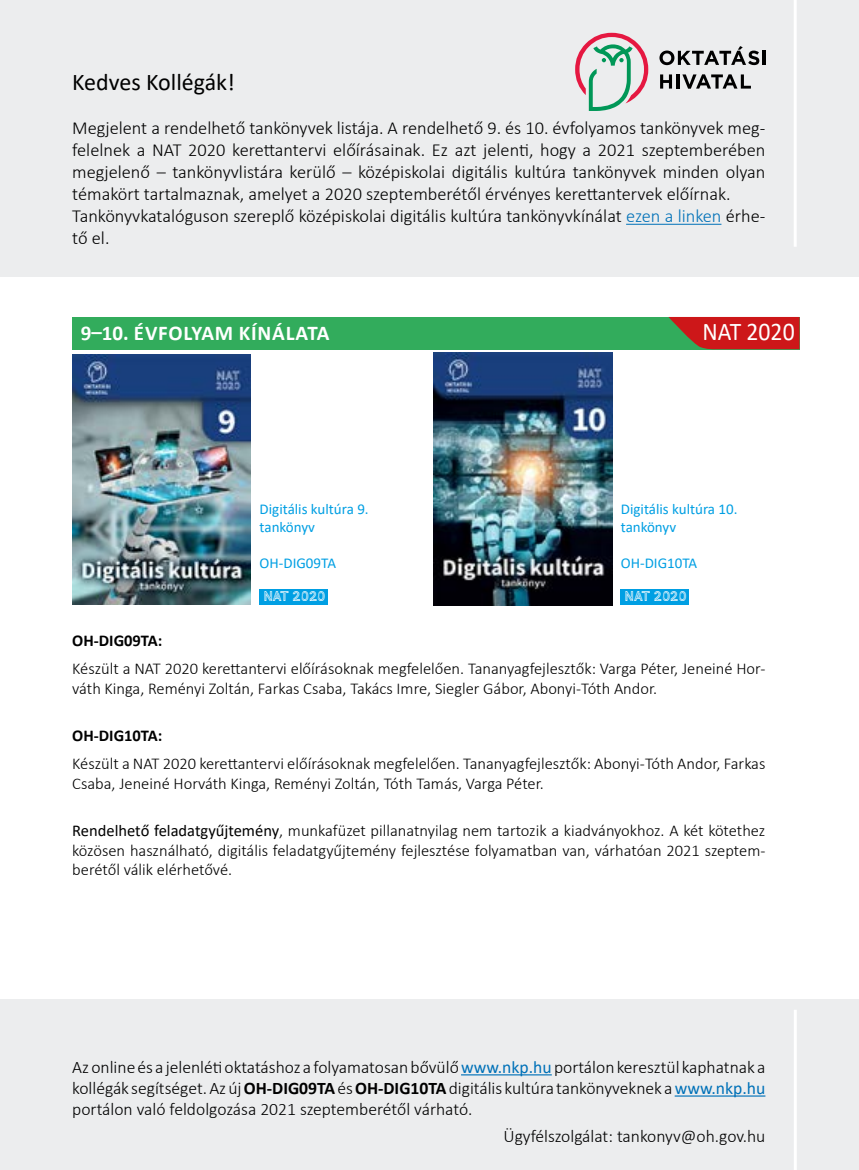
<style>
.page{position:relative;width:859px;height:1170px;background:#fff}
.page>*{position:absolute;margin:0;border:0;box-sizing:border-box;transform-origin:0 0}
.t1{font:25.5px "Calibri";color:#fff;scale:.93 1}
.t2{font:24px "Calibri";color:#000}
.t3{font:700 21px "Calibri";letter-spacing:.04em;color:#fff}
.t4{font:300 18.3px/22px "Calibri";color:#000}
.t5{font:300 17.7px/21.1px "Calibri";color:#000;text-align:justify}
.t6{font:300 16.5px/19.5px "Calibri";color:#000}
.t7{font:700 16.5px "Calibri";color:#000}
.t8{font:15px/18px "Calibri";color:#009fe3}
.t9{font:15px "Continuo Regular 2";color:#fff}
.s1{color:#0071b8}
.s2{font-weight:400}
.s3{font-weight:400;color:#0071b8}
.s4{font-weight:700}
</style>
<div class="page">
<div style="left:72px;top:317px;width:727px;height:32px;background:#32ac5c"></div>
<svg style="left:668px;top:317px;width:131px;height:32px;background:#b92921"></svg>
<div style="left:0;top:0;width:859px;height:276px;background:#ecedee"></div>
<hr style="left:626px;top:224px;width:95px;height:1px;background:#0071b8">
<hr style="left:794px;top:0;width:3px;height:247px;background:#fff">
<svg style="left:682px;top:74px;width:69px;height:15px"></svg>
<hr style="left:676px;top:74px;width:3px;height:15px;background:#000">
<svg style="left:660px;top:74px;width:12px;height:15px"></svg>
<hr style="left:763px;top:51px;width:3px;height:14px;background:#000">
<svg style="left:659px;top:46px;width:100px;height:19px"></svg>
<svg style="left:575px;top:33px;width:73px;height:78px"></svg>
<img style="left:72px;top:354px;width:179px;height:250px">
<img style="left:434px;top:352px;width:178px;height:253px">
<div style="left:260px;top:589px;width:68px;height:15px;background:#009fe3"></div>
<div style="left:621px;top:589px;width:68px;height:15px;background:#009fe3"></div>
<div style="left:0;top:999px;width:859px;height:170px;background:#ecedee"></div>
<hr style="left:461px;top:1074px;width:91px;height:1px;background:#0071b8">
<hr style="left:675px;top:1095px;width:90px;height:1px;background:#0071b8">
<hr style="left:794px;top:1009px;width:3px;height:160px;background:#fff">
<h2 class="t2" style="left:72px;top:66px;width:164px">Kedves Kollégák!</h2>
<p class="t4" style="left:72px;top:116px;width:695px">Megjelent a rendelhető tankönyvek listája. A rendelhető 9. és 10. évfolyamos tankönyvek meg&shy;felelnek a NAT 2020 kerettantervi előírásainak. Ez azt jelenti, hogy a 2021 szeptemberében megjelenő – tankönyvlistára kerülő – középiskolai digitális kultúra tankönyvek minden olyan témakört tartalmaznak, amelyet a 2020 szeptemberétől érvényes kerettantervek előírnak.<br>Tankönyvkatalóguson szereplő középiskolai digitális kultúra tankönyvkínálat <span class="s1">ezen a linken</span> érhe&shy;tő el.</p>
<p class="t3" style="left:81px;top:318px;width:250px">9–10. ÉVFOLYAM KÍNÁLATA</p>
<h1 class="t1" style="left:702px;top:314px;width:101px">NAT 2020</h1>
<p class="t8" style="left:260px;top:500px;width:111px">Digitális kultúra 9. tankönyv</p>
<p class="t8" style="left:260px;top:554px;width:78px">OH-DIG09TA</p>
<p class="t9" style="left:263px;top:589px;width:64px">NAT 2020</p>
<p class="t8" style="left:621px;top:500px;width:118px">Digitális kultúra 10. tankönyv</p>
<p class="t8" style="left:621px;top:554px;width:78px">OH-DIG10TA</p>
<p class="t9" style="left:625px;top:589px;width:64px">NAT 2020</p>
<p class="t7" style="left:72px;top:629px;width:92px">OH-DIG09TA:</p>
<p class="t6" style="left:72px;top:659px;width:695px">Készült a NAT 2020 kerettantervi előírásoknak megfelelően. Tananyagfejlesztők: Varga Péter, Jeneiné Hor&shy;váth Kinga, Reményi Zoltán, Farkas Csaba, Takács Imre, Siegler Gábor, Abonyi-Tóth Andor.</p>
<p class="t7" style="left:72px;top:724px;width:92px">OH-DIG10TA:</p>
<p class="t6" style="left:72px;top:754px;width:695px">Készült a NAT 2020 kerettantervi előírásoknak megfelelően. Tananyagfejlesztők: Abonyi-Tóth Andor, Farkas<br>Csaba, Jeneiné Horváth Kinga, Reményi Zoltán, Tóth Tamás, Varga Péter.</p>
<p class="t6" style="left:72px;top:821px;width:695px;text-align:justify"><span class="s2">Rendelhető feladatgyűjtemény</span>, munkafüzet pillanatnyilag nem tartozik a kiadványokhoz. A két kötethez közösen használható, digitális feladatgyűjtemény fejlesztése folyamatban van, várhatóan 2021 szeptem&shy;berétől válik elérhetővé.</p>
<p class="t5" style="left:72px;top:1056px;width:695px">Az online és a jelenléti oktatáshoz a folyamatosan bővülő<span class="s3">www.nkp.hu</span>portálon keresztül kaphatnak a kollégák segítséget. Az új <span class="s4">OH-DIG09TA</span> és <span class="s4">OH-DIG10TA</span> digitális kultúra tankönyveknek a <span class="s3">www.nkp.hu </span>portálon való feldolgozása 2021 szeptemberétől várható.</p>
<p class="t5" style="left:503px;top:1125px;width:263px">Ügyfélszolgálat: tankonyv@oh.gov.hu</p>
</div>
